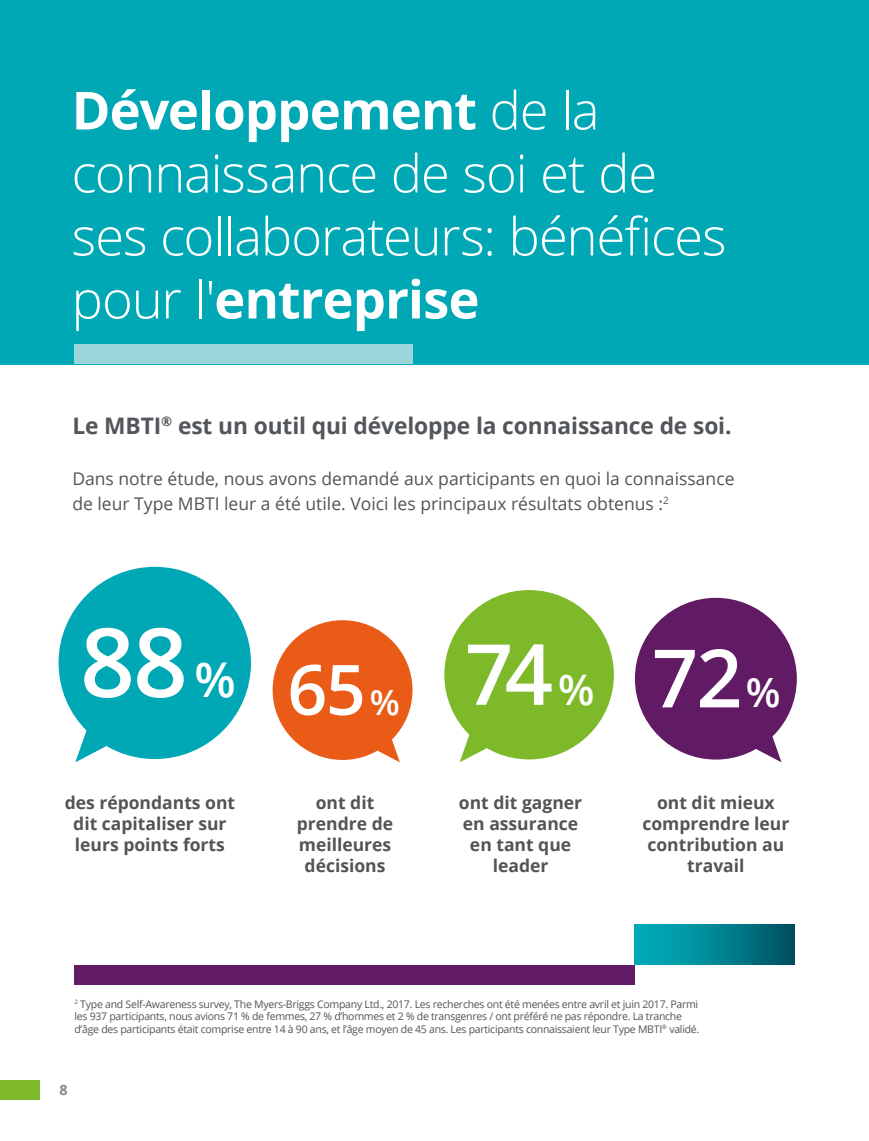
<style>
.page{position:relative;width:869px;height:1141px;background:#fff}
.page>*{position:absolute;margin:0;border:0;box-sizing:border-box;transform-origin:0 0}
.t1{font:600 95.9px "Open Sans";color:#fff}
.t2{font:600 84.52px "Open Sans";color:#fff}
.t3{font:300 52.5px/63px "Open Sans";letter-spacing:-.02em;color:#fff}
.t4{font:700 22.75px "Open Sans";letter-spacing:-.005em;color:#52565a}
.t5{font:700 17.5px/21px "Open Sans";color:#545355;text-align:center}
.t6{font:17.5px/24.5px "Open Sans";color:#545355}
.t7{font:700 14.17px "Open Sans";color:#878787}
.t8{font:10.5px/12.6px "Open Sans";letter-spacing:-.025em;color:#545355}
.s1{font-weight:700}
.s2{font-size:47.95px}
.s3{font-size:42.18px}
.s4{font-size:80.67px}
.s5{font-size:40.25px}
</style>
<div class="page">
<div style="left:0;top:1080px;width:40px;height:20px;background:#7db928"></div>
<div style="left:0;top:0;width:868px;height:364px;background:#00a8b5"></div>
<div style="left:634px;top:598px;width:162px;height:162px;background:#611a64;border-radius:50%"></div>
<svg style="left:755px;top:736px;width:26px;height:26px"></svg>
<div style="left:444px;top:590px;width:169px;height:169px;background:#7db928;border-radius:50%"></div>
<svg style="left:459px;top:734px;width:27px;height:28px"></svg>
<div style="left:272px;top:620px;width:140px;height:140px;background:#ea5b18;border-radius:50%"></div>
<svg style="left:378px;top:739px;width:22px;height:23px"></svg>
<div style="left:59px;top:567px;width:192px;height:192px;background:#00a8b5;border-radius:50%"></div>
<svg style="left:75px;top:731px;width:31px;height:31px"></svg>
<div style="left:74px;top:344px;width:338px;height:20px;background:#9cd4dc"></div>
<div style="left:74px;top:965px;width:560px;height:19px;background:#611a64"></div>
<div style="left:634px;top:925px;width:160px;height:40px;background:linear-gradient(to right,#00b3c0,#005563)"></div>
<h3 class="t3" style="left:72px;top:78px;width:656px"><span class="s1">Développement</span> de la connaissance de soi et de ses collaborateurs: bénéfices pour l'<span class="s1">entreprise</span></h3>
<h3 class="t4" style="left:72px;top:410px;width:660px">Le MBTI<sup>®</sup> est un outil qui développe la connaissance de soi.</h3>
<h3 class="t6" style="left:72px;top:466px;width:663px">Dans notre étude, nous avons demandé aux participants en quoi la connaissance de leur Type MBTI leur a été utile. Voici les principaux résultats obtenus :<sup>2</sup></h3>
<h1 class="t1" style="left:80px;top:596px;width:321px">88<span class="s2">%</span> <sub>65</sub><sub>%</sub></h1>
<h2 class="t2" style="left:464px;top:616px;width:317px">74<span class="s3">%</span> <span class="s4">72</span><span class="s5">%</span></h2>
<h3 class="t5" style="left:65px;top:792px;width:172px">des répondants ont dit capitaliser sur leurs points forts</h3>
<h3 class="t5" style="left:297px;top:792px;width:98px">ont dit prendre de meilleures décisions</h3>
<h3 class="t5" style="left:458px;top:792px;width:125px">ont dit gagner en assurance en tant que leader</h3>
<h3 class="t5" style="left:642px;top:792px;width:148px">ont dit mieux comprendre leur contribution au travail</h3>
<p class="t8" style="left:74px;top:997px;width:626px"><sup>2</sup> Type and Self-Awareness survey, The Myers-Briggs Company Ltd., 2017. Les recherches ont été menées entre avril et juin 2017. Parmi les 937 participants, nous avions 71 % de femmes, 27 % d’hommes et 2 % de transgenres / ont préféré ne pas répondre. La tranche d’âge des participants était comprise entre 14 à 90 ans, et l’âge moyen de 45 ans. Les participants connaissaient leur Type MBTI<sup>®</sup> validé.</p>
<h3 class="t7" style="left:60px;top:1080px;width:10px">8</h3>
</div>
